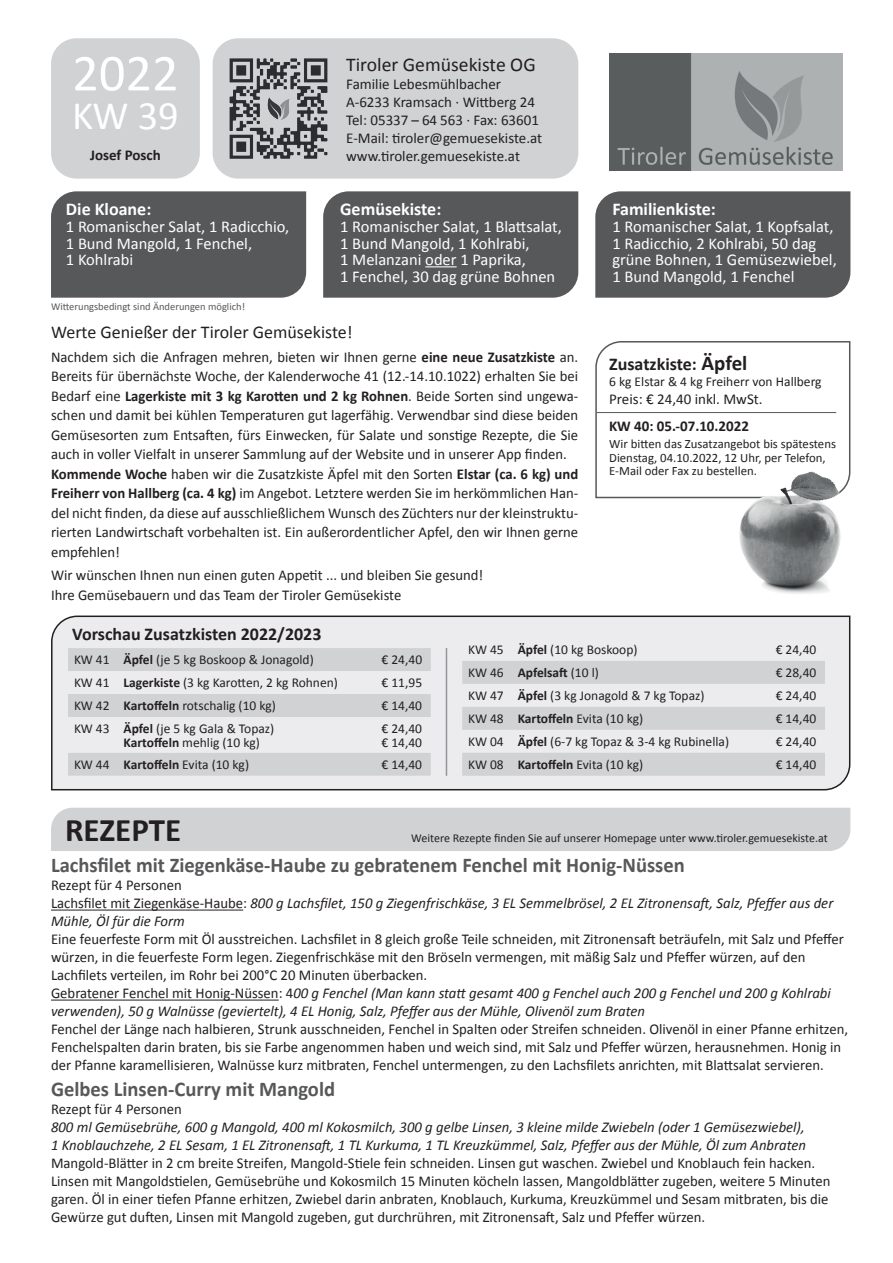
<style>
.page{position:relative;width:893px;height:1263px;background:#fff}
.page>*{position:absolute;margin:0;border:0;box-sizing:border-box;transform-origin:0 0}
.t1{font:52.5px "Calibri";color:#fff}
.t2{font:40.5px "Calibri";color:#fff}
.t3{font:700 33px "Calibri";color:#231f20}
.t4{font:700 21px "Calibri";color:#57585a}
.t5{font:19.5px "Calibri";color:#231f20}
.t6{font:700 18px "Calibri";color:#231f20}
.t7{font:700 18px "Calibri";color:#fff}
.t8{font:18px "Calibri";color:#231f20}
.t9{font:16.5px/16.5px "Calibri";color:#fff}
.t10{font:15px/18px "Calibri";color:#231f20}
.t11{font:italic 15px/18px "Calibri";color:#231f20}
.t12{font:700 15px "Calibri";color:#231f20}
.t13{font:13.5px/13.5px "Calibri";color:#231f20}
.t14{font:12.75px/13.5px "Calibri";color:#231f20}
.t15{font:12px "Calibri";color:#231f20}
.t16{font:10.5px "Calibri";color:#57585a}
.s1{font-weight:700}
.s2{font-size:21px}
.s3{font-style:normal}
.s4{font-style:italic}
</style>
<div class="page">
<div style="left:213px;top:38px;width:365px;height:141px;background:#d1d2d4;border-radius:26px"></div>
<img style="left:609px;top:53px;width:234px;height:117px">
<div style="left:51px;top:38px;width:149px;height:141px;background:#d1d2d4;border-radius:26px"></div>
<img style="left:229px;top:58px;width:99px;height:101px">
<div style="left:323px;top:191px;width:255px;height:107px;background:#57585a"></div>
<hr style="left:425px;top:266px;width:32px;height:1px;background:#fff">
<div style="left:595px;top:191px;width:255px;height:107px;background:#57585a"></div>
<div style="left:51px;top:191px;width:255px;height:107px;background:#57585a"></div>
<hr style="left:51px;top:909px;width:192px;height:1px;background:#231f20">
<hr style="left:51px;top:999px;width:228px;height:1px;background:#231f20">
<div style="left:51px;top:808px;width:799px;height:43px;background:#d1d2d4"></div>
<svg style="left:595px;top:341px;width:256px;height:158px"></svg>
<hr style="left:597px;top:412px;width:239px;height:1px;background:#57585a">
<img style="left:719px;top:465px;width:132px;height:129px">
<svg style="left:51px;top:615px;width:800px;height:176px;background:#dfdee0"></svg>
<div style="left:68px;top:648px;width:363px;height:128px;background:#d1d2d4"></div>
<svg style="left:68px;top:671px;width:363px;height:82px;background:#e4e4e6"></svg>
<svg style="left:462px;top:638px;width:363px;height:138px;background:#dedfe1"></svg>
<hr style="left:446px;top:648px;width:1px;height:128px;background:#939598">
<h1 class="t1" style="left:72px;top:40px;width:108px">2022</h1>
<h2 class="t2" style="left:72px;top:90px;width:108px">KW 39</h2>
<p class="t12" style="left:90px;top:146px;width:72px">Josef Posch</p>
<p class="t7" style="left:66px;top:198px;width:87px">Die Kloane:</p>
<p class="t9" style="left:66px;top:218px;width:225px">1 Romanischer Salat, 1 Radicchio,<br>1 Bund Mangold, 1 Fenchel,<br>1 Kohlrabi</p>
<p class="t16" style="left:51px;top:300px;width:196px">Witterungsbedingt sind Änderungen möglich!</p>
<h3 class="t5" style="left:346px;top:52px;width:191px">Tiroler Gemüsekiste OG</h3>
<p class="t10" style="left:346px;top:75px;width:198px">Familie Lebesmühlbacher<br>A-6233 Kramsach · Wittberg 24<br>Tel: 05337 – 64 563 · Fax: 63601<br>E-Mail: tiroler@gemuesekiste.at www.tiroler.gemuesekiste.at</p>
<p class="t7" style="left:340px;top:198px;width:103px">Gemüsekiste:</p>
<p class="t9" style="left:340px;top:218px;width:223px">1 Romanischer Salat, 1 Blattsalat,<br>1 Bund Mangold, 1 Kohlrabi,<br>1 Melanzani oder 1 Paprika,<br>1 Fenchel, 30 dag grüne Bohnen</p>
<p class="t8" style="left:51px;top:320px;width:303px">Werte Genießer der Tiroler Gemüsekiste!</p>
<p class="t10" style="left:51px;top:347px;width:529px;line-height:19.5px">Nachdem sich die Anfragen mehren, bieten wir Ihnen gerne <span class="s1">eine neue Zusatzkiste</span> an.<br>Bereits für übernächste Woche, der Kalenderwoche 41 (12.-14.10.1022) erhalten Sie bei Bedarf eine <span class="s1">Lagerkiste mit 3 kg Karotten und 2 kg Rohnen</span>. Beide Sorten sind ungewa&shy;schen und damit bei kühlen Temperaturen gut lagerfähig. Verwendbar sind diese beiden Gemüsesorten zum Entsaften, fürs Einwecken, für Salate und sonstige Rezepte, die Sie auch in voller Vielfalt in unserer Sammlung auf der Website und in unserer App finden.<br><span class="s1">Kommende Woche</span> haben wir die Zusatzkiste Äpfel mit den Sorten <span class="s1">Elstar (ca. 6 kg) und Freiherr von Hallberg (ca. 4 kg)</span> im Angebot. Letztere werden Sie im herkömmlichen Han&shy;del nicht finden, da diese auf ausschließlichem Wunsch des Züchters nur der kleinstruktu&shy;rierten Landwirtschaft vorbehalten ist. Ein außerordentlicher Apfel, den wir Ihnen gerne empfehlen!</p>
<p class="t10" style="left:51px;top:566px;width:434px;line-height:19.5px">Wir wünschen Ihnen nun einen guten Appetit ... und bleiben Sie gesund!<br>Ihre Gemüsebauern und das Team der Tiroler Gemüsekiste</p>
<p class="t7" style="left:612px;top:198px;width:105px">Familienkiste:</p>
<p class="t9" style="left:612px;top:218px;width:226px">1 Romanischer Salat, 1 Kopfsalat,<br>1 Radicchio, 2 Kohlrabi, 50 dag grüne Bohnen, 1 Gemüsezwiebel,<br>1 Bund Mangold, 1 Fenchel</p>
<p class="t6" style="left:609px;top:352px;width:140px">Zusatzkiste: <span class="s2">Äpfel</span></p>
<p class="t13" style="left:609px;top:375px;width:214px">6 kg Elstar &amp; 4 kg Freiherr von Hallberg</p>
<p class="t10" style="left:609px;top:390px;width:155px">Preis: € 24,40 inkl. MwSt.</p>
<p class="t12" style="left:609px;top:416px;width:141px">KW 40: 05.-07.10.2022</p>
<p class="t14" style="left:609px;top:437px;width:228px">Wir bitten das Zusatzangebot bis spätestens<br>Dienstag, 04.10.2022, 12 Uhr, per Telefon,<br>E-Mail oder Fax zu bestellen.</p>
<p class="t6" style="left:72px;top:622px;width:251px">Vorschau Zusatzkisten 2022/2023</p>
<p class="t13" style="left:74px;top:653px;width:241px">KW 41 <span class="s1">Äpfel</span> (je 5 kg Boskoop &amp; Jonagold)</p>
<p class="t13" style="left:381px;top:653px;width:42px">€ 24,40</p>
<p class="t13" style="left:74px;top:676px;width:265px">KW 41 <span class="s1">Lagerkiste</span> (3 kg Karotten, 2 kg Rohnen)</p>
<p class="t13" style="left:381px;top:676px;width:42px">€ 11,95</p>
<p class="t13" style="left:74px;top:699px;width:203px">KW 42 <span class="s1">Kartoffeln</span> rotschalig (10 kg)</p>
<p class="t13" style="left:381px;top:699px;width:42px">€ 14,40</p>
<p class="t13" style="left:124px;top:722px;width:152px;text-indent:-50px">KW 43 <span class="s1">Äpfel</span> (je 5 kg Gala &amp; Topaz)<br><span class="s1">Kartoffeln</span> mehlig (10 kg)</p>
<p class="t13" style="left:381px;top:722px;width:42px">€ 24,40 € 14,40</p>
<p class="t13" style="left:74px;top:758px;width:177px">KW 44 <span class="s1">Kartoffeln</span> Evita (10 kg)</p>
<p class="t13" style="left:381px;top:758px;width:42px">€ 14,40</p>
<p class="t13" style="left:468px;top:643px;width:171px">KW 45 <span class="s1">Äpfel</span> (10 kg Boskoop)</p>
<p class="t13" style="left:776px;top:643px;width:42px">€ 24,40</p>
<p class="t13" style="left:468px;top:666px;width:132px">KW 46 <span class="s1">Apfelsaft</span> (10 l)</p>
<p class="t13" style="left:776px;top:666px;width:42px">€ 28,40</p>
<p class="t13" style="left:468px;top:689px;width:238px">KW 47 <span class="s1">Äpfel</span> (3 kg Jonagold &amp; 7 kg Topaz)</p>
<p class="t13" style="left:776px;top:689px;width:42px">€ 24,40</p>
<p class="t13" style="left:468px;top:712px;width:177px">KW 48 <span class="s1">Kartoffeln</span> Evita (10 kg)</p>
<p class="t13" style="left:776px;top:712px;width:42px">€ 14,40</p>
<p class="t13" style="left:468px;top:735px;width:262px">KW 04 <span class="s1">Äpfel</span> (6-7 kg Topaz &amp; 3-4 kg Rubinella)</p>
<p class="t13" style="left:776px;top:735px;width:42px">€ 24,40</p>
<p class="t13" style="left:468px;top:758px;width:177px">KW 08 <span class="s1">Kartoffeln</span> Evita (10 kg)</p>
<p class="t13" style="left:776px;top:758px;width:42px">€ 14,40</p>
<h3 class="t3" style="left:65px;top:809px;width:118px">REZEPTE</h3>
<p class="t15" style="left:411px;top:831px;width:418px">Weitere Rezepte finden Sie auf unserer Homepage unter www.tiroler.gemuesekiste.at</p>
<h3 class="t4" style="left:51px;top:852px;width:635px">Lachsfilet mit Ziegenkäse-Haube zu gebratenem Fenchel mit Honig-Nüssen</h3>
<p class="t11" style="left:51px;top:876px;width:784px"><span class="s3">Rezept für 4 Personen<br>Lachsfilet mit Ziegenkäse-Haube:</span> 800 g Lachsfilet, 150 g Ziegenfrischkäse, 3 EL Semmelbrösel, 2 EL Zitronensaft, Salz, Pfeffer aus der<br>Mühle, Öl für die Form</p>
<p class="t10" style="left:51px;top:930px;width:794px">Eine feuerfeste Form mit Öl ausstreichen. Lachsfilet in 8 gleich große Teile schneiden, mit Zitronensaft beträufeln, mit Salz und Pfeffer würzen, in die feuerfeste Form legen. Ziegenfrischkäse mit den Bröseln vermengen, mit mäßig Salz und Pfeffer würzen, auf den Lachfilets verteilen, im Rohr bei 200°C 20 Minuten überbacken.<br>Gebratener Fenchel mit Honig-Nüssen: 4<span class="s4">00 g Fenchel (Man kann statt gesamt 400 g Fenchel auch 200 g Fenchel und 200 g Kohlrabi verwenden), 50 g Walnüsse (geviertelt), 4 EL Honig, Salz, Pfeffer aus der Mühle, Olivenöl zum Braten</span></p>
<p class="t10" style="left:51px;top:1020px;width:799px">Fenchel der Länge nach halbieren, Strunk ausschneiden, Fenchel in Spalten oder Streifen schneiden. Olivenöl in einer Pfanne erhitzen,<br>Fenchelspalten darin braten, bis sie Farbe angenommen haben und weich sind, mit Salz und Pfeffer würzen, herausnehmen. Honig in der Pfanne karamellisieren, Walnüsse kurz mitbraten, Fenchel untermengen, zu den Lachsfilets anrichten, mit Blattsalat servieren.</p>
<h3 class="t4" style="left:51px;top:1075px;width:286px">Gelbes Linsen-Curry mit Mangold</h3>
<p class="t10" style="left:51px;top:1100px;width:132px">Rezept für 4 Personen</p>
<p class="t11" style="left:51px;top:1117px;width:757px">800 ml Gemüsebrühe, 600 g Mangold, 400 ml Kokosmilch, 300 g gelbe Linsen, 3 kleine milde Zwiebeln (oder 1 Gemüsezwiebel),<br>1 Knoblauchzehe, 2 EL Sesam, 1 EL Zitronensaft, 1 TL Kurkuma, 1 TL Kreuzkümmel, Salz, Pfeffer aus der Mühle, Öl zum Anbraten</p>
<p class="t10" style="left:51px;top:1154px;width:781px">Mangold-Blätter in 2 cm breite Streifen, Mangold-Stiele fein schneiden. Linsen gut waschen. Zwiebel und Knoblauch fein hacken.<br>Linsen mit Mangoldstielen, Gemüsebrühe und Kokosmilch 15 Minuten köcheln lassen, Mangoldblätter zugeben, weitere 5 Minuten garen. Öl in einer tiefen Pfanne erhitzen, Zwiebel darin anbraten, Knoblauch, Kurkuma, Kreuzkümmel und Sesam mitbraten, bis die Gewürze gut duften, Linsen mit Mangold zugeben, gut durchrühren, mit Zitronensaft, Salz und Pfeffer würzen.</p>
</div>
